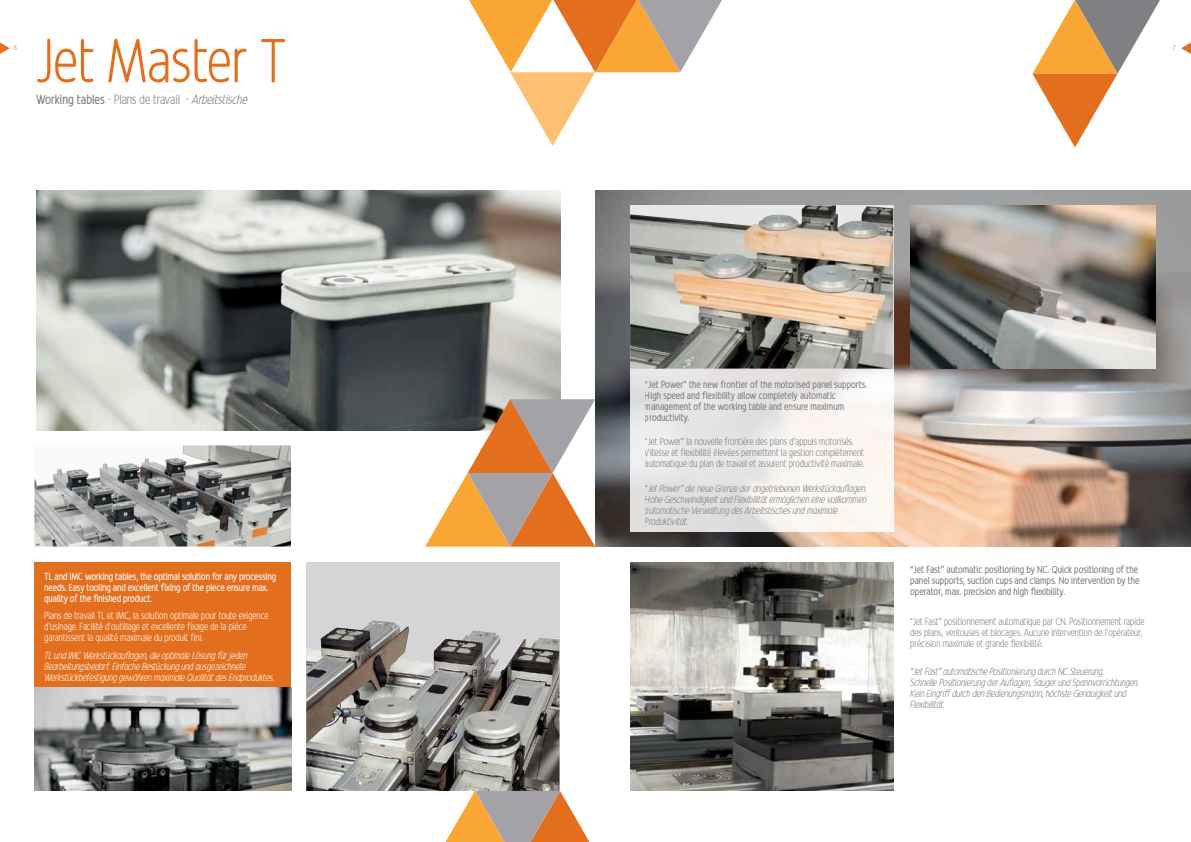
<style>
.page{position:relative;width:1191px;height:842px;background:#fff}
.page>*{position:absolute;margin:0;border:0;box-sizing:border-box;transform-origin:0 0}
.t1{font:300 60px "Revalo Modern";color:#e36f1e}
.t2{font:300 13px "Revalo Modern";color:#807f83}
.t3{font:italic 300 10px/11px "Revalo Modern";letter-spacing:-.01em;color:#807f83}
.t4{font:300 10px/11px "Revalo Modern";color:#807f83}
.t5{font:10px/11px "Revalo Modern";color:#807f83}
.t6{font:italic 300 10px/11px "Revalo Modern";letter-spacing:-.01em;color:#fff}
.t7{font:300 10px/11px "Revalo Modern";color:#fff}
.t8{font:10px/11px "Revalo Modern";letter-spacing:-.01em;color:#fff}
.t9{font:300 7px "Revalo Modern";color:#e36f1e}
.s1{font-weight:400}
.s2{font-style:italic}
</style>
<div class="page">
<img style="left:595px;top:190px;width:596px;height:356px">
<img style="left:36px;top:190px;width:524px;height:241px">
<div style="left:34px;top:563px;width:257px;height:228px;background:#e36f1e"></div>
<div style="left:306px;top:563px;width:253px;height:228px;background:#d5d5d7"></div>
<img style="left:306px;top:620px;width:253px;height:171px">
<svg style="left:34px;top:445px;width:257px;height:101px;background:#9b9b99"></svg>
<img style="left:74px;top:445px;width:137px;height:34px">
<svg style="left:445px;top:791px;width:144px;height:51px"></svg>
<svg style="left:425px;top:399px;width:170px;height:148px"></svg>
<svg style="left:469px;top:0;width:253px;height:146px"></svg>
<svg style="left:1032px;top:0;width:128px;height:147px"></svg>
<img style="left:34px;top:687px;width:257px;height:104px">
<svg style="left:0;top:43px;width:10px;height:11px"></svg>
<svg style="left:1181px;top:43px;width:10px;height:11px"></svg>
<svg style="left:630px;top:369px;width:263px;height:162px"></svg>
<img style="left:630px;top:205px;width:263px;height:164px">
<img style="left:910px;top:206px;width:245px;height:163px">
<img style="left:630px;top:563px;width:263px;height:228px">
<h1 class="t1" style="left:36px;top:20px;width:252px">Jet Master T</h1>
<h2 class="t2" style="left:36px;top:91px;width:213px"><span class="s1">Working tables</span> - Plans de travail - <span class="s2">Arbeitstische</span></h2>
<p class="t9" style="left:14px;top:43px;width:4px">6</p>
<p class="t9" style="left:1173px;top:43px;width:4px">7</p>
<p class="t8" style="left:44px;top:570px;width:233px">TL and IMC working tables, the optimal solution for any processing needs. Easy tooling and excellent fixing of the piece ensure max. quality of the finished product.</p>
<p class="t7" style="left:44px;top:609px;width:226px">Plans de travail TL et IMC, la solution optimale pour toute exigence d’usinage. Facilité d’outillage et excellente fixage de la pièce garantissent la qualité maximale du produit fini.</p>
<p class="t6" style="left:44px;top:649px;width:231px">TL und IMC Werkstückauflagen, die optimale Lösung für jeden<br>Bearbeitungsbedarf. Einfache Bestückung und ausgezeichnete<br>Werkstückbefestigung gewähren maximale Qualität des Endproduktes.</p>
<p class="t5" style="left:645px;top:378px;width:224px">“Jet Power” the new frontier of the motorised panel supports.<br>High speed and flexibility allow completely automatic management of the working table and ensure maximum productivity.</p>
<p class="t4" style="left:645px;top:436px;width:221px">“Jet Power” la nouvelle frontière des plans d’appuis motorisés.<br>Vitesse et flexibilité élevées permettent la gestion complètement automatique du plan de travail et assurent productivité maximale.</p>
<p class="t3" style="left:645px;top:482px;width:223px">“Jet Power” die neue Grenze der angetriebenen Werkstückauflagen.<br>Hohe Geschwindigkeit und Flexibilität ermöglichen eine vollkommen automatische Verwaltung des Arbeitstisches und maximale Produktivität.</p>
<p class="t5" style="left:910px;top:564px;width:231px">“Jet Fast” automatic positioning by NC. Quick positioning of the panel supports, suction cups and clamps. No intervention by the operator, max. precision and high flexibility.</p>
<p class="t4" style="left:910px;top:615px;width:236px">“Jet Fast” positionnement automatique par CN. Positionnement rapide des plans, ventouses et blocages. Aucune intervention de l’opérateur, précision maximale et grande flexibilité.</p>
<p class="t3" style="left:910px;top:665px;width:230px">“Jet Fast” automatische Positionierung durch NC Steuerung.<br>Schnelle Positionierung der Auflagen, Sauger und Spannvorrichtungen.<br>Kein Eingriff durch den Bedienungsmann, höchste Genauigkeit und Flexibilität.</p>
</div>
